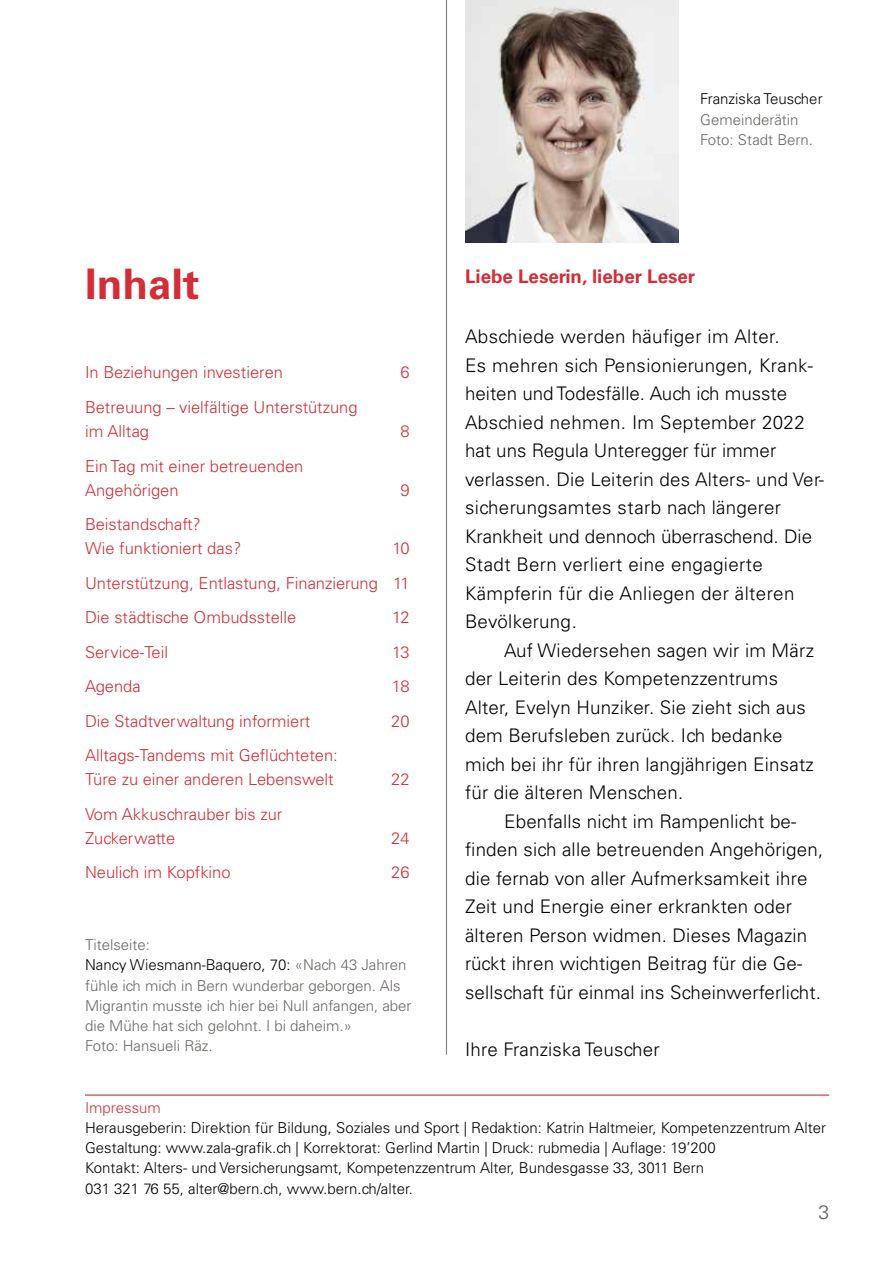
<style>
.page{position:relative;width:893px;height:1263px;background:#fff}
.page>*{position:absolute;margin:0;border:0;box-sizing:border-box;transform-origin:0 0}
.t1{font:700 42px "Univers LT Std";color:#d12e37}
.t2{font:300 19.5px "Univers LT Std";color:#615c58}
.t3{font:300 18.75px/28.5px "Univers LT Std";letter-spacing:.01em;color:#000}
.t4{font:700 18.75px "Univers LT Std";color:#d12e37}
.t5{font:300 16.5px/24px "Univers LT Std";color:#d12e37}
.t6{font:300 15px/20.2px "Univers LT Std";color:#000}
.t7{font:300 15px/20.2px "Univers LT Std";color:#6b6764}
.t8{font:300 15px "Univers LT Std";color:#d12e37}
.s1{color:#000}
</style>
<div class="page">
<img style="left:465px;top:0;width:214px;height:243px">
<hr style="left:85px;top:1094px;width:744px;height:2px;background:#d12e37">
<hr style="left:446px;top:0;width:1px;height:1054px;background:#807c7a">
<h1 class="t1" style="left:85px;top:260px;width:116px">Inhalt</h1>
<p class="t5" style="left:85px;top:361px;width:200px">In Beziehungen investieren</p>
<p class="t5" style="left:400px;top:361px;width:11px">6</p>
<p class="t5" style="left:85px;top:395px;width:274px">Betreuung – vielfältige Unterstützung im Alltag</p>
<p class="t5" style="left:400px;top:419px;width:11px">8</p>
<p class="t5" style="left:85px;top:454px;width:220px">Ein Tag mit einer betreuenden<br>Angehörigen</p>
<p class="t5" style="left:400px;top:478px;width:11px">9</p>
<p class="t5" style="left:85px;top:512px;width:158px">Beistandschaft?<br>Wie funktioniert das?</p>
<p class="t5" style="left:85px;top:531px;width:326px;line-height:34.5px;text-align:justify;text-indent:307px">10<br>Unterstützung, Entlastung, Finanzierung 11<br>Die städtische Ombudsstelle</p>
<p class="t5" style="left:392px;top:605px;width:19px">12</p>
<p class="t5" style="left:85px;top:640px;width:85px">Service-Teil</p>
<p class="t5" style="left:392px;top:640px;width:19px">13</p>
<p class="t5" style="left:85px;top:674px;width:57px">Agenda</p>
<p class="t5" style="left:392px;top:674px;width:19px">18</p>
<p class="t5" style="left:85px;top:709px;width:227px">Die Stadtverwaltung informiert</p>
<p class="t5" style="left:391px;top:709px;width:20px">20</p>
<p class="t5" style="left:85px;top:743px;width:254px">Alltags-Tandems mit Geflüchteten:<br>Türe zu einer anderen Lebenswelt</p>
<p class="t5" style="left:391px;top:767px;width:20px">22</p>
<p class="t5" style="left:85px;top:802px;width:199px">Vom Akkuschrauber bis zur<br>Zuckerwatte</p>
<p class="t5" style="left:391px;top:826px;width:20px">24</p>
<p class="t5" style="left:85px;top:860px;width:147px">Neulich im Kopfkino</p>
<p class="t5" style="left:391px;top:860px;width:20px">26</p>
<p class="t7" style="left:85px;top:935px;width:328px">Titelseite:<br><span class="s1">Nancy Wiesmann-Baquero, 70:</span> «Nach 43 Jahren fühle ich mich in Bern wunderbar geborgen. Als Migrantin musste ich hier bei Null anfangen, aber die Mühe hat sich gelohnt. I bi daheim.»<br>Foto: Hansueli Räz.</p>
<p class="t6" style="left:700px;top:89px;width:124px">Franziska Teuscher</p>
<p class="t7" style="left:700px;top:109px;width:114px">Gemeinderätin<br>Foto: Stadt Bern.</p>
<p class="t4" style="left:465px;top:265px;width:232px">Liebe Leserin, lieber Leser</p>
<p class="t3" style="left:465px;top:322px;width:360px">Abschiede werden häufiger im Alter.<br>Es mehren sich Pensionierungen, Krank&shy;heiten und Todesfälle. Auch ich musste Abschied nehmen. Im September 2022 hat uns Regula Unteregger für immer verlassen. Die Leiterin des Alters- und Ver&shy;sicherungsamtes starb nach längerer Krankheit und dennoch überraschend. Die Stadt Bern verliert eine engagierte Kämpferin für die Anliegen der älteren Bevölkerung.</p>
<p class="t3" style="left:465px;top:636px;width:351px;text-indent:39px">Auf Wiedersehen sagen wir im März der Leiterin des Kompetenzzentrums Alter, Evelyn Hunziker. Sie zieht sich aus dem Berufsleben zurück. Ich bedanke mich bei ihr für ihren langjährigen Einsatz für die älteren Menschen.</p>
<p class="t3" style="left:465px;top:807px;width:360px;text-indent:39px">Ebenfalls nicht im Rampenlicht be&shy;finden sich alle betreuenden Angehörigen, die fernab von aller Aufmerksamkeit ihre Zeit und Energie einer erkrankten oder älteren Person widmen. Dieses Magazin rückt ihren wichtigen Beitrag für die Ge&shy;sellschaft für einmal ins Scheinwerferlicht.</p>
<p class="t3" style="left:465px;top:1035px;width:196px">Ihre Franziska Teuscher</p>
<p class="t8" style="left:85px;top:1098px;width:77px">Impressum</p>
<p class="t6" style="left:85px;top:1117px;width:743px">Herausgeberin: Direktion für Bildung, Soziales und Sport | Redaktion: Katrin Haltmeier, Kompetenzzentrum Alter Gestaltung: www.zala-grafik.ch | Korrektorat: Gerlind Martin | Druck: rubmedia | Auflage: 19’200<br>Kontakt: Alters- und Versicherungsamt, Kompetenzzentrum Alter, Bundesgasse 33, 3011 Bern<br>031 321 76 55, alter@bern.ch, www.bern.ch/alter.</p>
<p class="t2" style="left:818px;top:1200px;width:12px">3</p>
</div>
